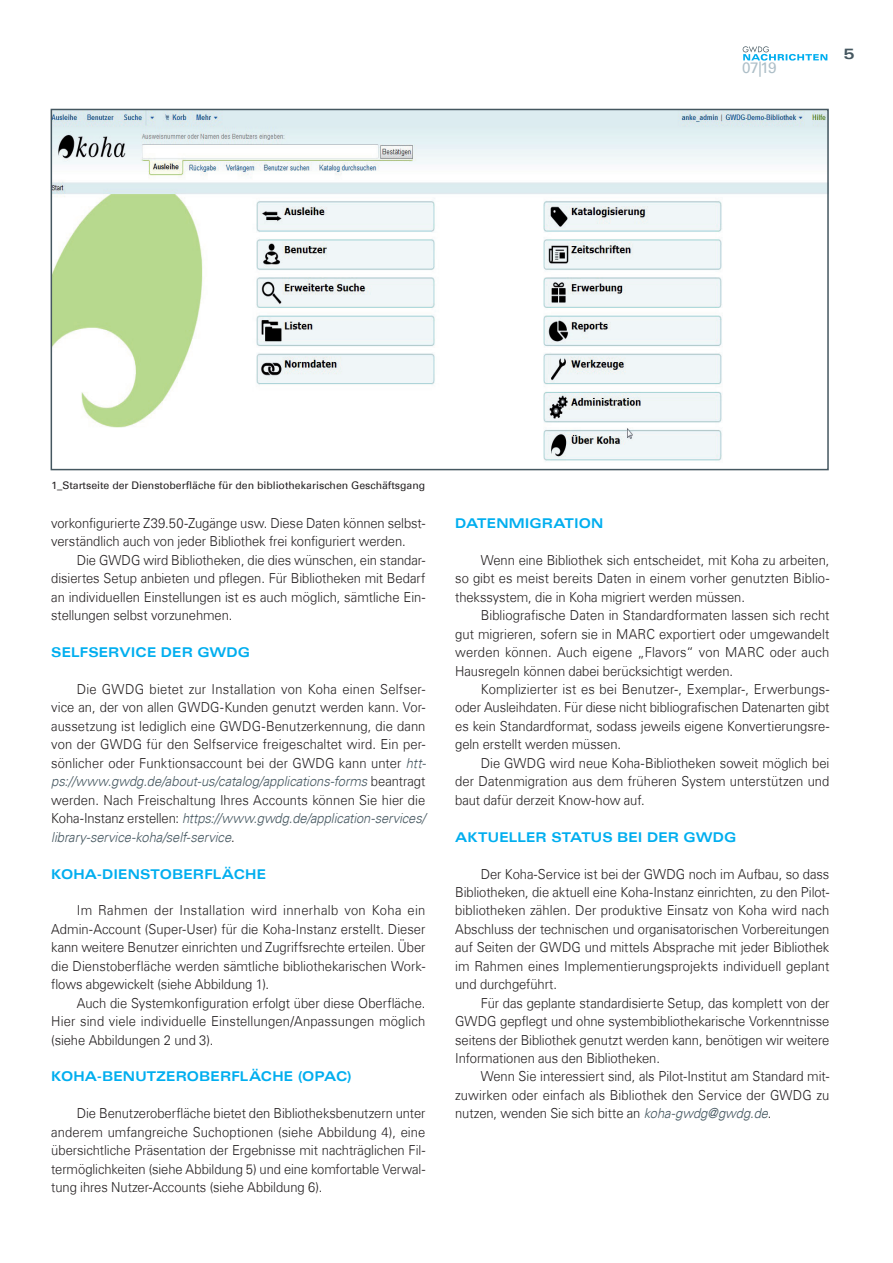
<style>
.page{position:relative;width:893px;height:1263px;background:#fff}
.page>*{position:absolute;margin:0;border:0;box-sizing:border-box;transform-origin:0 0}
.t1{font:15.3px "Univers Com 55 Roman";color:#adbec7}
.t2{font:15px "Univers Com 63 Bold Ext";color:#455760}
.t3{font:300 13.8px/18.5px "Univers Com 45";letter-spacing:-.005em;color:#231f20;text-align:justify;scale:.94 1}
.t4{font:13.5px "Univers Com 63 Bold Ext";letter-spacing:.01em;color:#00aeef;scale:.94 1}
.t5{font:10.5px "Univers Com 55 Roman";color:#231f20}
.s1{font-style:italic;color:#455760}
</style>
<div class="page">
<svg style="left:743px;top:46px;width:84px;height:15px"></svg>
<img style="left:54px;top:112px;width:772px;height:350px">
<div style="left:51px;top:109px;width:778px;height:361px;border:2px solid #455760"></div>
<p class="t1" style="left:742px;top:58px;width:36px">07|19</p>
<p class="t2" style="left:844px;top:45px;width:13px">5</p>
<p class="t5" style="left:51px;top:478px;width:375px">1_Startseite der Dienstoberfläche für den bibliothekarischen Geschäftsgang</p>
<p class="t3" style="left:51px;top:514px;width:400px">vorkonfigurierte Z39.50-Zugänge usw. Diese Daten können selbst&shy;verständlich auch von jeder Bibliothek frei konfiguriert werden.</p>
<p class="t3" style="left:51px;top:551px;width:400px;text-indent:26px">Die GWDG wird Bibliotheken, die dies wünschen, ein standar&shy;disiertes Setup anbieten und pflegen. Für Bibliotheken mit Bedarf an individuellen Einstellungen ist es auch möglich, sämtliche Ein&shy;stellungen selbst vorzunehmen.</p>
<p class="t4" style="left:51px;top:645px;width:213px">SELFSERVICE DER GWDG</p>
<p class="t3" style="left:51px;top:680px;width:400px;text-indent:26px">Die GWDG bietet zur Installation von Koha einen Selfser&shy;vice an, der von allen GWDG-Kunden genutzt werden kann. Vor&shy;aussetzung ist lediglich eine GWDG-Benutzerkennung, die dann von der GWDG für den Selfservice freigeschaltet wird. Ein per&shy;sönlicher oder Funktionsaccount bei der GWDG kann unter <span class="s1">htt&shy;ps://www.gwdg.de/about-us/catalog/applications-forms</span> beantragt werden. Nach Freischaltung Ihres Accounts können Sie hier die Koha-Instanz erstellen: <span class="s1">https://www.gwdg.de/application-services/ library-service-koha/self-service</span>.</p>
<p class="t4" style="left:51px;top:866px;width:94px">KOHA-DIENST</p>
<p class="t4" style="left:160px;top:866px;width:115px">OBERFLÄCHE</p>
<p class="t3" style="left:51px;top:901px;width:400px;text-indent:26px">Im Rahmen der Installation wird innerhalb von Koha ein Admin-Account (Super-User) für die Koha-Instanz erstellt. Dieser kann weitere Benutzer einrichten und Zugriffsrechte erteilen. Über die Dienstoberfläche werden sämtliche bibliothekarischen Work&shy;flows abgewickelt (siehe Abbildung 1).</p>
<p class="t3" style="left:51px;top:993px;width:400px;text-indent:26px">Auch die Systemkonfiguration erfolgt über diese Oberfläche.<br>Hier sind viele individuelle Einstellungen/Anpassungen möglich (siehe Abbildungen 2 und 3).</p>
<p class="t4" style="left:51px;top:1069px;width:321px">KOHA-BEN UTZEROBERFLÄCHE (OPAC)</p>
<p class="t3" style="left:51px;top:1104px;width:400px;text-indent:26px">Die Benutzeroberfläche bietet den Bibliotheksbenutzern unter anderem umfangreiche Suchoptionen (siehe Abbildung 4), eine übersichtliche Präsentation der Ergebnisse mit nachträglichen Fil&shy;termöglichkeiten (siehe Abbildung 5) und eine komfortable Verwal&shy;tung ihres Nutzer-Accounts (siehe Abbildung 6).</p>
<p class="t4" style="left:455px;top:515px;width:156px">DATENMIGRATION</p>
<p class="t3" style="left:455px;top:551px;width:400px;text-indent:26px">Wenn eine Bibliothek sich entscheidet, mit Koha zu arbeiten, so gibt es meist bereits Daten in einem vorher genutzten Biblio&shy;thekssystem, die in Koha migriert werden müssen.</p>
<p class="t3" style="left:455px;top:606px;width:400px;text-indent:26px">Bibliografische Daten in Standardformaten lassen sich recht gut migrieren, sofern sie in MARC exportiert oder umgewandelt werden können. Auch eigene „Flavors“ von MARC oder auch Hausregeln können dabei berücksichtigt werden.</p>
<p class="t3" style="left:455px;top:680px;width:400px;text-indent:26px">Komplizierter ist es bei Benutzer-, Exemplar-, Erwerbungs&shy;oder Ausleihdaten. Für diese nicht bibliografischen Datenarten gibt es kein Standardformat, sodass jeweils eigene Konvertierungsre&shy;geln erstellt werden müssen.</p>
<p class="t3" style="left:455px;top:754px;width:400px;text-indent:26px">Die GWDG wird neue Koha-Bibliotheken soweit möglich bei der Datenmigration aus dem früheren System unterstützen und baut dafür derzeit Know-how auf.</p>
<p class="t4" style="left:455px;top:829px;width:125px">AKTUELLER STAT</p>
<p class="t4" style="left:591px;top:829px;width:156px">US BEI DER GWDG</p>
<p class="t3" style="left:455px;top:864px;width:400px;text-indent:26px">Der Koha-Service ist bei der GWDG noch im Aufbau, so dass Bibliotheken, die aktuell eine Koha-Instanz einrichten, zu den Pilot&shy;bibliotheken zählen. Der produktive Einsatz von Koha wird nach Abschluss der technischen und organisatorischen Vorbereitungen auf Seiten der GWDG und mittels Absprache mit jeder Bibliothek im Rahmen eines Implementierungsprojekts individuell geplant und durchgeführt.</p>
<p class="t3" style="left:455px;top:993px;width:400px;text-indent:26px">Für das geplante standardisierte Setup, das komplett von der GWDG gepflegt und ohne systembibliothekarische Vorkenntnisse seitens der Bibliothek genutzt werden kann, benötigen wir weitere Informationen aus den Bibliotheken.</p>
<p class="t3" style="left:455px;top:1067px;width:400px;text-indent:26px">Wenn Sie interessiert sind, als Pilot-Institut am Standard mit&shy;zuwirken oder einfach als Bibliothek den Service der GWDG zu nutzen, wenden Sie sich bitte an <span class="s1">koha-gwdg@gwdg.de</span>.</p>
</div>
